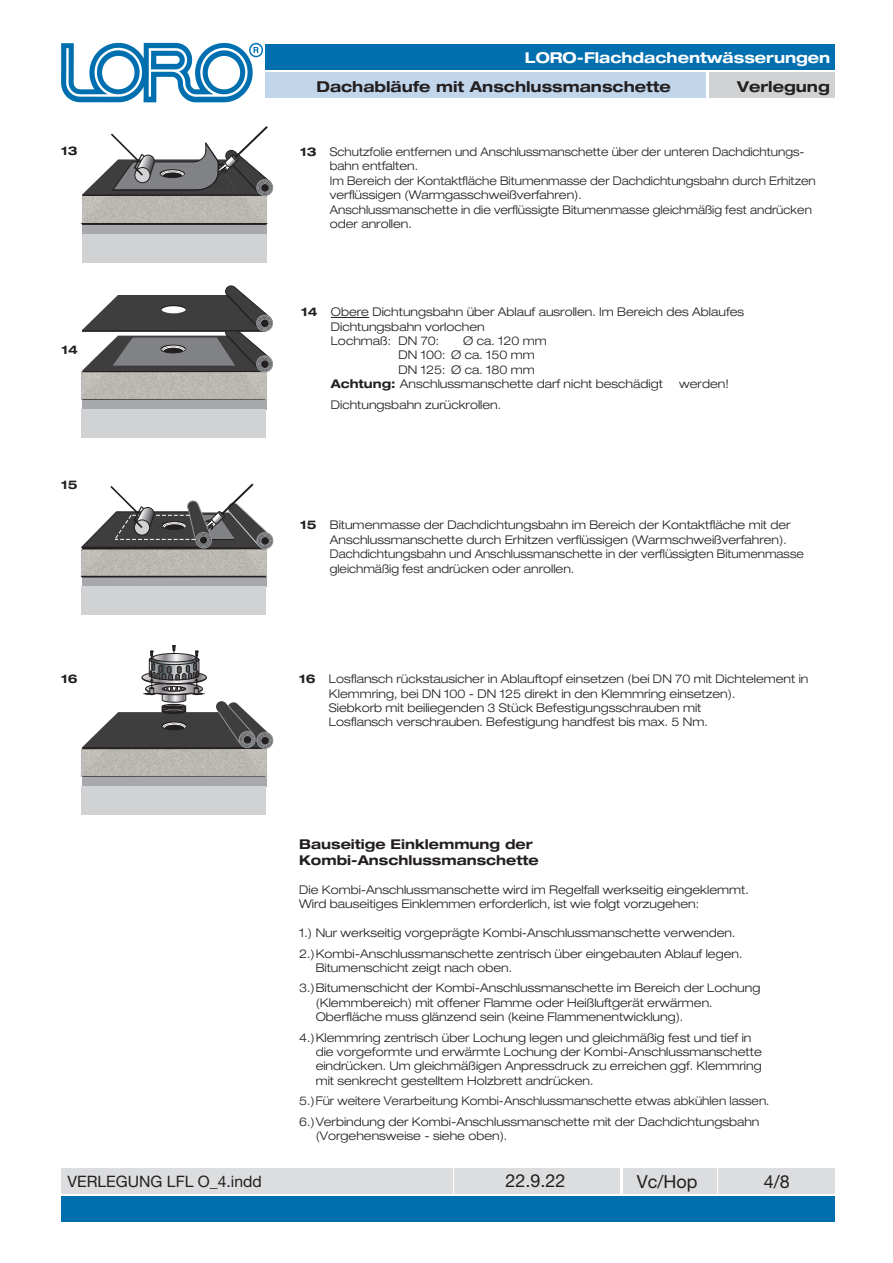
<style>
.page{position:relative;width:893px;height:1263px;background:#fff}
.page>*{position:absolute;margin:0;border:0;box-sizing:border-box;transform-origin:0 0}
.t1{font:18px "Helvetica Neue LT Std";color:#231f20}
.t2{font:15.75px "Helvetica Neue LT Std";color:#231f20}
.t3{font:700 expanded 15px "Helvetica Neue LT Std";color:#231f20}
.t4{font:700 expanded 15px "Helvetica Neue LT Std";color:#fff}
.t5{font:700 expanded 13.5px/16.2px "Helvetica Neue LT Std";color:#231f20}
.t6{font:300 expanded 12px/14.4px "Helvetica Neue LT Std";color:#231f20}
.t7{font:300 expanded 12px/14.4px "Helvetica Neue LT Std";color:#231f20;scale:.96 1}
.t8{font:700 expanded 12px "Helvetica Neue LT Std";color:#231f20}
.s1{font-weight:700}
</style>
<div class="page">
<img style="left:61px;top:42px;width:202px;height:61px">
<div style="left:266px;top:45px;width:569px;height:25px;background:#006faf"></div>
<div style="left:709px;top:72px;width:126px;height:26px;background:#d1d2d4"></div>
<div style="left:266px;top:72px;width:440px;height:26px;background:#c1d5eb"></div>
<div style="left:61px;top:1196px;width:774px;height:26px;background:#006faf"></div>
<div style="left:61px;top:1168px;width:391px;height:25px;background:#dcdddf"></div>
<div style="left:454px;top:1168px;width:166px;height:25px;background:#dcdddf"></div>
<div style="left:623px;top:1168px;width:93px;height:25px;background:#dcdddf"></div>
<div style="left:719px;top:1168px;width:116px;height:25px;background:#dcdddf"></div>
<div style="left:82px;top:234px;width:184px;height:28px;background:#d1d2d4"></div>
<img style="left:81px;top:184px;width:193px;height:51px">
<div style="left:257px;top:180px;width:16px;height:16px;border:1px solid #939598;border-radius:50%"></div>
<svg style="left:82px;top:126px;width:189px;height:99px"></svg>
<hr style="left:82px;top:223px;width:184px;height:2px;background:#231f20">
<div style="left:82px;top:409px;width:184px;height:29px;background:#d1d2d4"></div>
<div style="left:257px;top:356px;width:16px;height:16px;border:1px solid #939598;border-radius:50%"></div>
<div style="left:257px;top:315px;width:16px;height:16px;border:1px solid #939598;border-radius:50%"></div>
<svg style="left:81px;top:286px;width:190px;height:114px"></svg>
<div style="left:82px;top:587px;width:184px;height:28px;background:#d1d2d4"></div>
<img style="left:80px;top:536px;width:194px;height:51px">
<div style="left:257px;top:533px;width:16px;height:16px;background:#919396;border-radius:50%"></div>
<div style="left:258px;top:534px;width:14px;height:13px;border:1px solid #939598;border-radius:50%"></div>
<div style="left:260px;top:535px;width:11px;height:11px;border:1px solid #939598;border-radius:50%"></div>
<div style="left:257px;top:533px;width:16px;height:16px;border:1px solid #939598;border-radius:50%"></div>
<svg style="left:81px;top:483px;width:189px;height:94px"></svg>
<div style="left:82px;top:786px;width:184px;height:29px;background:#d1d2d4"></div>
<div style="left:257px;top:732px;width:16px;height:16px;background:#919396;border-radius:50%"></div>
<div style="left:258px;top:734px;width:14px;height:13px;border:1px solid #939598;border-radius:50%"></div>
<div style="left:260px;top:735px;width:11px;height:11px;border:1px solid #939598;border-radius:50%"></div>
<div style="left:257px;top:732px;width:16px;height:16px;border:1px solid #939598;border-radius:50%"></div>
<svg style="left:81px;top:645px;width:189px;height:132px"></svg>
<hr style="left:331px;top:317px;width:38px;height:1px;background:#231f20">
<p class="t4" style="left:525px;top:48px;width:307px">LORO-Flachdachentwässerungen</p>
<p class="t8" style="left:61px;top:143px;width:18px">13</p>
<p class="t8" style="left:61px;top:342px;width:18px">14</p>
<p class="t8" style="left:61px;top:477px;width:18px">15</p>
<p class="t8" style="left:61px;top:671px;width:18px">16</p>
<p class="t3" style="left:316px;top:77px;width:356px">Dachabläufe mit Anschlussmanschette</p>
<p class="t3" style="left:737px;top:77px;width:94px">Verlegung</p>
<p class="t7" style="left:330px;top:144px;width:508px;text-indent:-30px"><span class="s1">13</span> Schutzfolie entfernen und Anschlussmanschette über der unteren Dachdichtungs&shy;bahn entfalten.<br>Im Bereich der Kontaktfläche Bitumenmasse der Dachdichtungsbahn durch Erhitzen verflüssigen (Warmgasschweißverfahren).<br>Anschlussmanschette in die verflüssigte Bitumenmasse gleichmäßig fest andrücken oder anrollen.</p>
<p class="t6" style="left:331px;top:305px;width:415px;text-indent:-30px"><span class="s1">14</span> Obere Dichtungsbahn über Ablauf ausrollen. Im Bereich des Ablaufes<br>Dichtungsbahn vorlochen<br>Lochmaß: DN 70:</p>
<p class="t6" style="left:463px;top:333px;width:85px">Ø ca. 120 mm</p>
<p class="t6" style="left:399px;top:348px;width:138px">DN 100: Ø ca. 150 mm</p>
<p class="t6" style="left:399px;top:362px;width:138px">DN 125: Ø ca. 180 mm</p>
<p class="t6" style="left:331px;top:377px;width:334px"><span class="s1">Achtung:</span> Anschlussmanschette darf nicht beschädigt</p>
<p class="t6" style="left:679px;top:377px;width:51px">werden!</p>
<p class="t6" style="left:331px;top:397px;width:172px">Dichtungsbahn zurückrollen.</p>
<p class="t6" style="left:330px;top:517px;width:476px;text-indent:-30px"><span class="s1">15</span> Bitumenmasse der Dachdichtungsbahn im Bereich der Kontaktfläche mit der Anschlussmanschette durch Erhitzen verflüssigen (Warmschweißverfahren).<br>Dachdichtungsbahn und Anschlussmanschette in der verflüssigten Bitumenmasse gleichmäßig fest andrücken oder anrollen.</p>
<p class="t6" style="left:329px;top:671px;width:481px;text-indent:-30px"><span class="s1">16</span> Losflansch rückstausicher in Ablauftopf einsetzen (bei DN 70 mit Dichtelement in Klemmring, bei DN 100 - DN 125 direkt in den Klemmring einsetzen).<br>Siebkorb mit beiliegenden 3 Stück Befestigungsschrauben mit<br>Losflansch verschrauben. Befestigung handfest bis max. 5 Nm.</p>
<p class="t5" style="left:299px;top:835px;width:241px">Bauseitige Einklemmung der<br>Kombi-Anschlussmanschette</p>
<p class="t6" style="left:299px;top:882px;width:451px">Die Kombi-Anschlussmanschette wird im Regelfall werkseitig eingeklemmt.<br>Wird bauseitiges Einklemmen erforderlich, ist wie folgt vorzugehen:</p>
<p class="t6" style="left:299px;top:922px;width:445px;line-height:20.4px">1.) Nur werkseitig vorgeprägte Kombi-Anschlussmanschette verwenden.<br>2.)Kombi-Anschlussmanschette zentrisch über eingebauten Ablauf legen.</p>
<p class="t6" style="left:299px;top:957px;width:463px;line-height:20.4px;text-indent:16px">Bitumenschicht zeigt nach oben.<br>3.)Bitumenschicht der Kombi-Anschlussmanschette im Bereich der Lochung</p>
<p class="t6" style="left:316px;top:995px;width:398px">(Klemmbereich) mit offener Flamme oder Heißluftgerät erwärmen.<br>Oberfläche muss glänzend sein (keine Flammenentwicklung).</p>
<p class="t6" style="left:316px;top:1030px;width:448px;text-indent:-16px">4.)Klemmring zentrisch über Lochung legen und gleichmäßig fest und tief in die vorgeformte und erwärmte Lochung der Kombi-Anschlussmanschette eindrücken. Um gleichmäßigen Anpressdruck zu erreichen ggf. Klemmring mit senkrecht gestelltem Holzbrett andrücken.</p>
<p class="t6" style="left:299px;top:1090px;width:472px;line-height:20.4px">5.)Für weitere Verarbeitung Kombi-Anschlussmanschette etwas abkühlen lassen.<br>6.)Verbindung der Kombi-Anschlussmanschette mit der Dachdichtungsbahn</p>
<p class="t6" style="left:316px;top:1128px;width:193px">(Vorgehensweise - siehe oben).</p>
<h2 class="t2" style="left:67px;top:1172px;width:196px">VERLEGUNG LFL O_4.indd</h2>
<h1 class="t1" style="left:505px;top:1170px;width:62px">22.9.22</h1>
<h1 class="t1" style="left:637px;top:1170px;width:62px">Vc/Hop</h1>
<h1 class="t1" style="left:764px;top:1171px;width:28px">4/8</h1>
</div>
